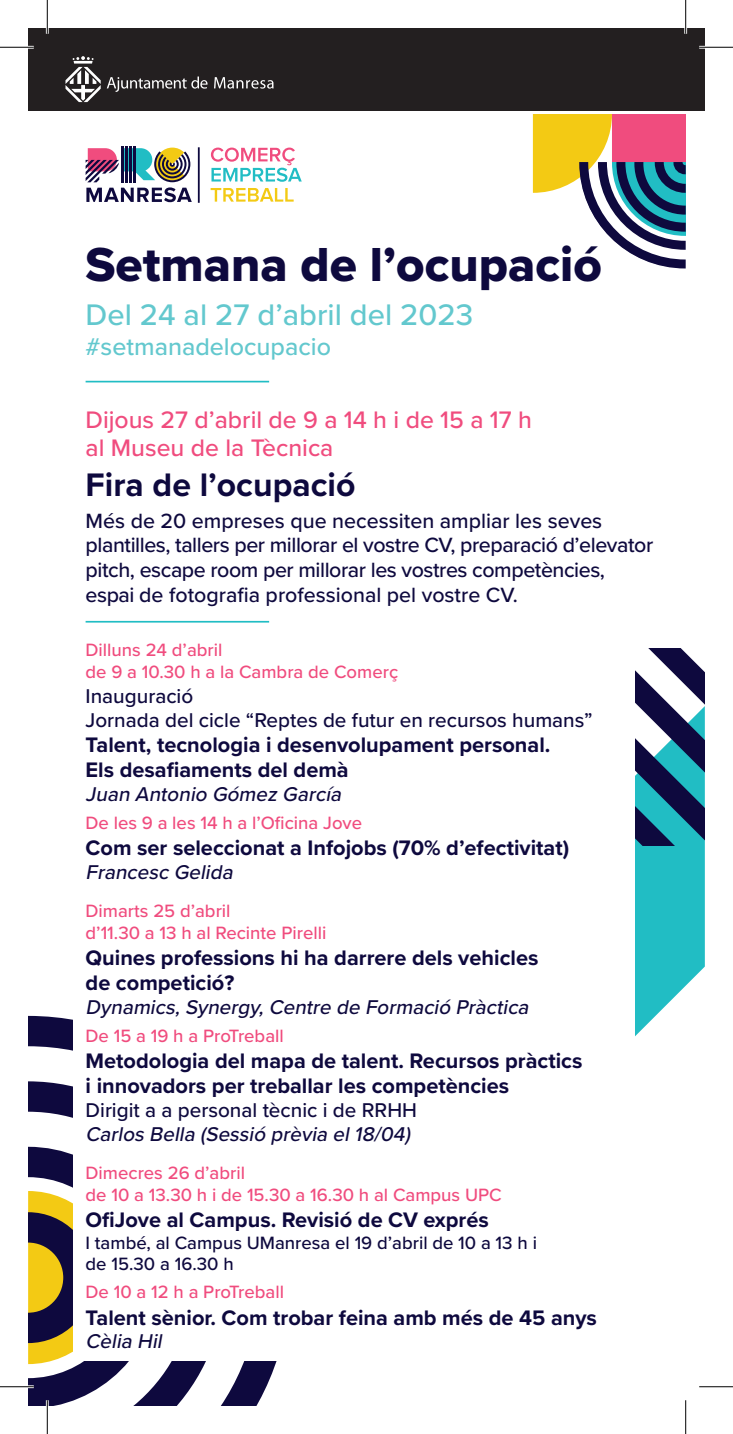
<style>
.page{position:relative;width:733px;height:1434px;background:#fff}
.page>*{position:absolute;margin:0;border:0;box-sizing:border-box;transform-origin:0 0}
.H_-_Copia{font:49.5px "Proxima Nova Extrabld";color:#0e093e}
.Títol{font:700 33.75px "Proxima Nova";color:#0e093e}
.t1{font:500 30.82px "Proxima Nova";color:#63c8ce}
.t2{font:500 24.97px "Proxima Nova";color:#63c8ce}
.Dia{font:500 24.75px/28.1px "Proxima Nova";color:#f04c7e}
.Títol-2{font:700 21.82px/25px "Proxima Nova";color:#0e093e}
.Títol-3{font:500 21.38px/24.8px "Proxima Nova";letter-spacing:-.02em;color:#0e093e}
.A_carrec_de{font:italic 500 20.7px "Proxima Nova";color:#0e093e}
.T{font:500 20.7px/23.8px "Proxima Nova";color:#0e093e}
.A_carrec_de-2{font:500 20.7px "Proxima Nova";color:#0e093e}
.Dia-2{font:500 18.45px/21.8px "Proxima Nova";color:#f04c7e}
.Dia_-_Copia{font:500 18.45px "Proxima Nova";color:#f04c7e}
.Dia-3{font:500 18.45px/21.8px "Proxima Nova";color:#0e093e}
</style>
<div class="page">
<svg style="left:28px;top:1015px;width:249px;height:391px"></svg>
<svg style="left:635px;top:845px;width:69px;height:192px;fill:#21bdc4"></svg>
<svg style="left:635px;top:648px;width:69px;height:197px"></svg>
<div style="left:73px;top:627px;width:561px;height:734px;background:#fff"></div>
<div style="left:28px;top:28px;width:676px;height:83px;background:#231f20"></div>
<svg style="left:65px;top:56px;width:36px;height:46px"></svg>
<svg style="left:107px;top:77px;width:166px;height:15px"></svg>
<svg style="left:210px;top:188px;width:83px;height:14px"></svg>
<svg style="left:211px;top:148px;width:90px;height:34px"></svg>
<hr style="left:198px;top:147px;width:2px;height:56px;background:#0e093e">
<hr style="left:121px;top:146px;width:2px;height:36px;background:#0e093e">
<hr style="left:125px;top:146px;width:2px;height:36px;background:#0e093e">
<hr style="left:129px;top:146px;width:2px;height:36px;background:#0e093e">
<hr style="left:133px;top:146px;width:3px;height:36px;background:#0e093e">
<svg style="left:86px;top:148px;width:106px;height:54px"></svg>
<svg style="left:532px;top:114px;width:153px;height:155px"></svg>
<hr style="left:86px;top:381px;width:183px;height:1px;background:#21bdc4">
<hr style="left:86px;top:621px;width:183px;height:2px;background:#21bdc4">
<hr style="left:0;top:46px;width:34px;height:3px;background:#fff">
<hr style="left:699px;top:46px;width:33px;height:3px;background:#fff">
<hr style="left:0;top:1385px;width:34px;height:3px;background:#fff">
<hr style="left:46px;top:0;width:3px;height:34px;background:#fff">
<hr style="left:46px;top:1400px;width:3px;height:34px;background:#fff">
<hr style="left:684px;top:0;width:2px;height:34px;background:#fff">
<hr style="left:0;top:47px;width:34px;height:1px;background:#000">
<hr style="left:699px;top:47px;width:33px;height:1px;background:#000">
<hr style="left:0;top:1386px;width:34px;height:1px;background:#000">
<hr style="left:699px;top:1386px;width:33px;height:1px;background:#000">
<hr style="left:47px;top:0;width:1px;height:34px;background:#000">
<hr style="left:47px;top:1400px;width:1px;height:34px;background:#000">
<hr style="left:685px;top:0;width:1px;height:34px;background:#000">
<hr style="left:685px;top:1400px;width:1px;height:34px;background:#000">
<p class="H_-_Copia" style="left:86px;top:228px;width:517px">Setmana de l’ocupació</p>
<p class="t1" style="left:86px;top:292px;width:389px">Del 24 al 27 d’abril del 2023</p>
<p class="t2" style="left:86px;top:328px;width:247px">#setmanadelocupacio</p>
<p class="Dia" style="left:86px;top:404px;width:447px">Dijous 27 d’abril de 9 a 14 h i de 15 a 17 h al Museu de la Tècnica</p>
<p class="Títol" style="left:86px;top:460px;width:271px">Fira de l’ocupació</p>
<p class="Títol-3" style="left:86px;top:507px;width:569px">Més de 20 empreses que necessiten ampliar les seves plantilles, tallers per millorar el vostre CV, preparació d’elevator pitch, escape room per millorar les vostres competències, espai de fotografia professional pel vostre CV.</p>
<p class="Dia-2" style="left:86px;top:639px;width:314px">Dilluns 24 d’abril<br>de 9 a 10.30 h a la Cambra de Comerç</p>
<p class="T" style="left:86px;top:684px;width:508px">Inauguració<br>Jornada del cicle “Reptes de futur en recursos humans”</p>
<p class="Títol-2" style="left:86px;top:732px;width:466px">Talent, tecnologia i desenvolupament personal.<br>Els desafiaments del demà</p>
<p class="A_carrec_de" style="left:86px;top:779px;width:262px">Juan Antonio Gómez García</p>
<p class="Dia_-_Copia" style="left:86px;top:809px;width:278px">De les 9 a les 14 h a l’Oficina Jove</p>
<p class="Títol-2" style="left:86px;top:835px;width:485px">Com ser seleccionat a Infojobs (70% d’efectivitat)</p>
<p class="A_carrec_de" style="left:86px;top:857px;width:154px">Francesc Gelida</p>
<p class="Dia-2" style="left:86px;top:899px;width:242px">Dimarts 25 d’abril<br>d’11.30 a 13 h al Recinte Pirelli</p>
<p class="Títol-2" style="left:86px;top:945px;width:454px">Quines professions hi ha darrere dels vehicles de competició?</p>
<p class="A_carrec_de" style="left:86px;top:992px;width:449px">Dynamics,Synergy,Centre de Formació Pràctica</p>
<p class="Dia_-_Copia" style="left:86px;top:1022px;width:200px">De 15 a 19 h a ProTreball</p>
<p class="Títol-2" style="left:86px;top:1048px;width:498px">Metodologia del mapa de talent. Recursos pràctics i innovadors per treballar les competències</p>
<p class="A_carrec_de-2" style="left:86px;top:1095px;width:333px">Dirigit a a personal tècnic i de RRHH</p>
<p class="A_carrec_de" style="left:86px;top:1119px;width:331px">Carlos Bella (Sessió prèvia el18/04)</p>
<p class="Dia-2" style="left:86px;top:1161px;width:417px">Dimecres 26 d’abril<br>de 10 a 13.30 h i de 15.30 a 16.30 h al Campus UPC</p>
<p class="Títol-2" style="left:86px;top:1207px;width:404px">OfiJove al Campus. Revisió de CV exprés</p>
<p class="Dia-3" style="left:86px;top:1231px;width:452px">I també, al Campus UManresa el 19 d’abril de 10 a 13 h i de 15.30 a 16.30 h</p>
<p class="Dia_-_Copia" style="left:86px;top:1278px;width:200px">De 10 a 12 h a ProTreball</p>
<p class="Títol-2" style="left:86px;top:1304px;width:512px">Talent sènior. Com trobar feina amb més de 45 anys</p>
<p class="A_carrec_de" style="left:86px;top:1326px;width:83px">Cèlia Hil</p>
</div>
